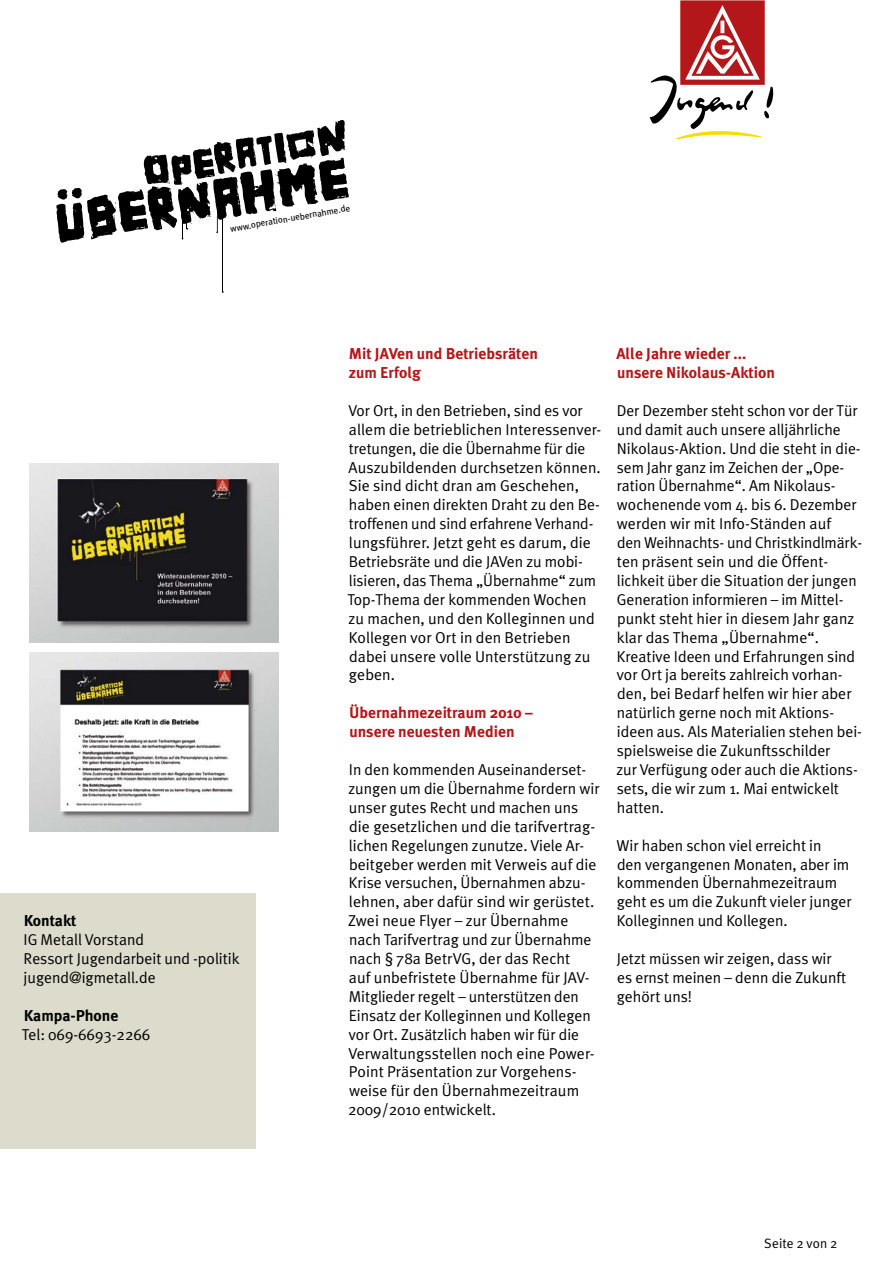
<style>
.page{position:relative;width:893px;height:1263px;background:#fff}
.page>*{position:absolute;margin:0;border:0;box-sizing:border-box;transform-origin:0 0}
.t1{font:15.75px/18.9px "Meta Plus Normal";color:#000}
.t2{font:700 15.75px/18.9px "Meta Plus";color:#b31719}
.t3{font:700 15.75px "Meta Plus";color:#000}
.t4{font:13.5px "Meta Plus Normal";letter-spacing:.005em;color:#000}
.t5{font:9.15px "Meta Plus";color:#000}
</style>
<div class="page">
<svg style="left:650px;top:0;width:124px;height:139px"></svg>
<hr style="left:222px;top:210px;width:1px;height:82px;background:#000">
<svg style="left:56px;top:120px;width:293px;height:123px"></svg>
<div style="left:0;top:893px;width:255px;height:255px;background:#dcdbcc"></div>
<img style="left:30px;top:652px;width:249px;height:180px">
<img style="left:30px;top:463px;width:249px;height:180px">
<p class="t5" style="left:229px;top:223px;width:123px;rotate:-10deg">www.operation-uebernahme.de</p>
<p class="t3" style="left:24px;top:912px;width:54px">Kontakt</p>
<p class="t1" style="left:24px;top:930px;width:218px">IG Metall Vorstand<br>Ressort Jugendarbeit und -politik jugend@igmetall.de</p>
<p class="t3" style="left:24px;top:1006px;width:96px">Kampa-Phone</p>
<p class="t1" style="left:22px;top:1024px;width:130px">Tel: 069-6693-2266</p>
<p class="t2" style="left:349px;top:344px;width:191px">Mit JAVen und Betriebsräten zum Erfolg</p>
<p class="t1" style="left:347px;top:401px;width:255px">Vor Ort, in den Betrieben, sind es vor allem die betrieblichen Interessenver&shy;tretungen, die die Übernahme für die Auszubildenden durchsetzen können.<br>Sie sind dicht dran am Geschehen, haben einen direkten Draht zu den Be&shy;troffenen und sind erfahrene Verhand&shy;lungsführer. Jetzt geht es darum, die Betriebsräte und die JAVen zu mobi&shy;lisieren, das Thema „Übernahme“ zum Top-Thema der kommenden Wochen zu machen, und den Kolleginnen und Kollegen vor Ort in den Betrieben dabei unsere volle Unterstützung zu geben.</p>
<p class="t2" style="left:349px;top:703px;width:185px">Übernahmezeitraum 2010 – unsere neuesten Medien</p>
<p class="t1" style="left:348px;top:760px;width:253px">In den kommenden Auseinanderset&shy;zungen um die Übernahme fordern wir unser gutes Recht und machen uns die gesetzlichen und die tarifvertrag&shy;lichen Regelungen zunutze. Viele Ar&shy;beitgeber werden mit Verweis auf die Krise versuchen, Übernahmen abzu&shy;lehnen, aber dafür sind wir gerüstet.<br>Zwei neue Flyer – zur Übernahme nach Tarifvertrag und zur Übernahme nach §78a BetrVG, der das Recht<br>auf unbefristete Übernahme für JAV-Mitglieder regelt – unterstützen den Einsatz der Kolleginnen und Kollegen vor Ort. Zusätzlich haben wir für die Verwaltungsstellen noch eine Power-Point Präsentation zur Vorgehens&shy;weise für den Übernahmezeitraum 2009/2010 entwickelt.</p>
<p class="t2" style="left:617px;top:344px;width:160px">Alle Jahre wieder ... unsere Nikolaus-Aktion</p>
<p class="t1" style="left:616px;top:401px;width:247px">Der Dezember steht schon vor der Tür und damit auch unsere alljährliche Nikolaus-Aktion. Und die steht in die&shy;sem Jahr ganz im Zeichen der „Ope&shy;ration Übernahme“. Am Nikolaus&shy;wochenende vom 4. bis 6. Dezember werden wir mit Info-Ständen auf<br>den Weihnachts- und Christkindlmärk&shy;ten präsent sein und die Öffent&shy;lichkeit über die Situation der jungen Generation informieren – im Mittel&shy;punkt steht hier in diesem Jahr ganz klar das Thema „Übernahme“.<br>Kreative Ideen und Erfahrungen sind vor Ort ja bereits zahlreich vorhan&shy;den, bei Bedarf helfen wir hier aber natürlich gerne noch mit Aktions&shy;ideen aus. Als Materialien stehen bei&shy;spielsweise die Zukunftsschilder<br>zur Verfügung oder auch die Aktions&shy;sets, die wir zum 1. Mai entwickelt hatten.</p>
<p class="t1" style="left:617px;top:835px;width:237px">Wir haben schon viel erreicht in<br>den vergangenen Monaten, aber im kommenden Übernahmezeitraum geht es um die Zukunft vieler junger<br>Kolleginnen und Kollegen.</p>
<p class="t1" style="left:617px;top:949px;width:231px">Jetzt müssen wir zeigen, dass wir es ernst meinen – denn die Zukunft gehört uns!</p>
<p class="t4" style="left:764px;top:1235px;width:74px">Seite 2 von 2</p>
</div>
